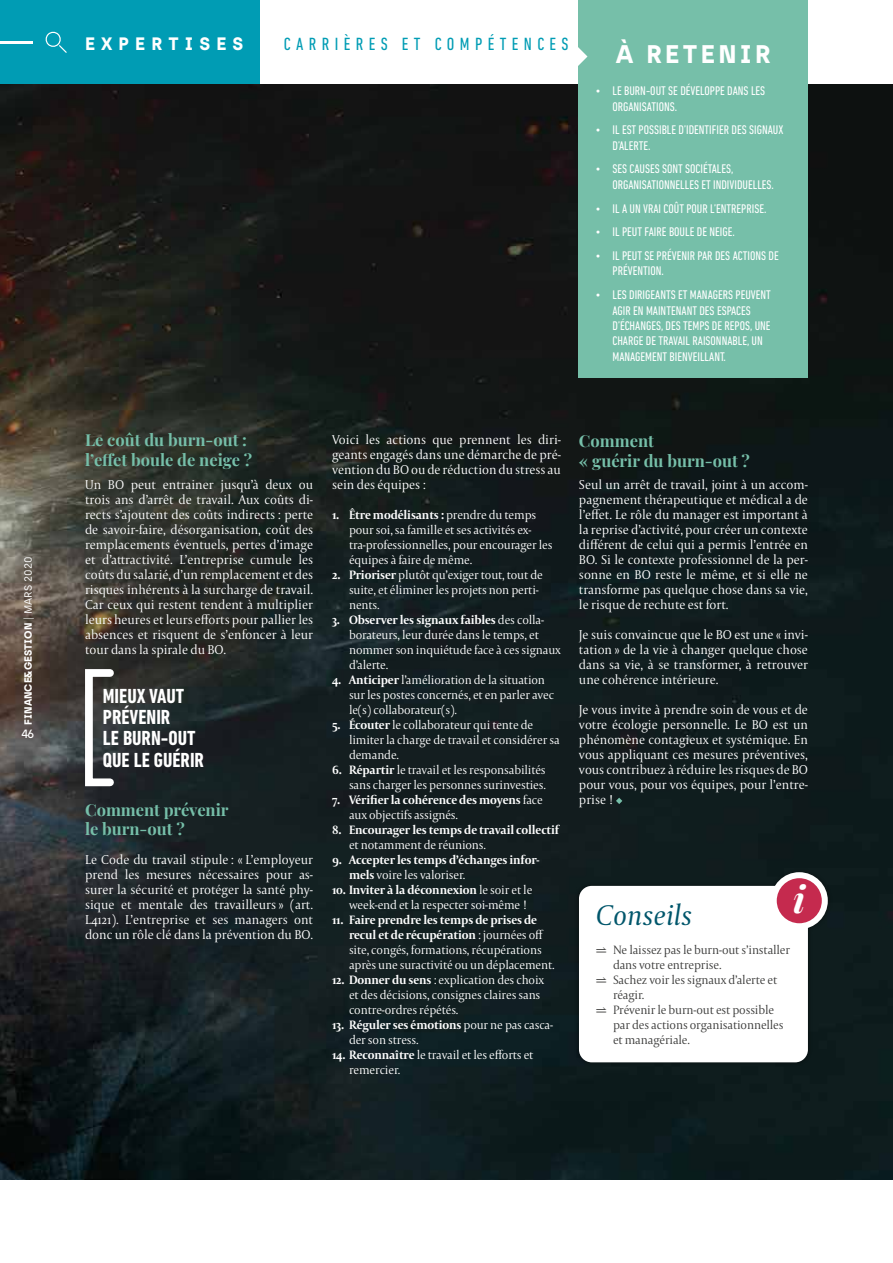
<style>
.page{position:relative;width:893px;height:1263px;background:#fff}
.page>*{position:absolute;margin:0;border:0;box-sizing:border-box;transform-origin:0 0}
.t1{font:italic 700 37.05px "Playfair Display";color:#fff}
.t2{font:italic 30px "Capitolium 2";color:#00566b}
.t3{font:700 25.5px "Archia";letter-spacing:.13em;color:#fff}
.t4{font:700 condensed 20.7px/21.1px "DIN Next LT Pro";color:#fff}
.t5{font:condensed 18px "DIN Next LT Pro";letter-spacing:.3em;color:#009cb4}
.t6{font:700 18px "Archia";letter-spacing:.34em;color:#fff}
.t7{font:700 16.5px/19.8px "Playfair Display";color:#76bfa9}
.t8{font:300 13.5px/15px "Capitolium 2";color:#fff;text-align:justify;scale:.95 1}
.t9{font:300 12.75px/15px "Capitolium 2";letter-spacing:-.01em;color:#fff;scale:.95 1}
.t10{font:condensed 12.75px/15.3px "DIN Next LT Pro";color:#fff}
.t11{font:300 12.75px "Capitolium 2";letter-spacing:-.01em;color:#3c3c3b;scale:.95 1}
.t12{font:700 12.75px/15px "Capitolium 2";letter-spacing:-.01em;color:#fff;scale:.95 1}
.t13{font:500 12px "Archia";color:#fff}
.t14{font:700 10.5px "Archia";color:#fff}
.s1{font-weight:100}
.s2{font-weight:400}
.s3{font-weight:700}
.s4{font-weight:300}
.s5{font-family:"STIX General";font-weight:400}
</style>
<div class="page">
<img style="left:0;top:84px;width:893px;height:1095px">
<svg style="left:616px;top:798px;width:6px;height:6px"></svg>
<div style="left:574px;top:868px;width:258px;height:199px;background:#0f1d1e"></div>
<div style="left:579px;top:886px;width:229px;height:176px;background:#fff;border-radius:13px"></div>
<div style="left:774px;top:875px;width:51px;height:51px;background:#c52a4e;border-radius:50%"></div>
<div style="left:771px;top:872px;width:57px;height:57px;border:6px solid #fff;border-radius:50%"></div>
<div style="left:85px;top:669px;width:29px;height:117px;border:8px solid #fff"></div>
<div style="left:578px;top:0;width:230px;height:377px;background:#76bfa9"></div>
<svg style="left:578px;top:47px;width:9px;height:19px"></svg>
<hr style="left:892px;top:0;width:1px;height:84px;background:#009cb4">
<div style="left:0;top:0;width:259px;height:84px;background:#009cb4"></div>
<hr style="left:0;top:41px;width:32px;height:2px;background:#fff">
<svg style="left:45px;top:31px;width:22px;height:22px"></svg>
<p class="t14" style="left:22px;top:724px;width:169px;rotate:-90deg">FINANCE&amp;GESTION <span class="s1">|</span> <span class="s2">MARS 2020</span></p>
<p class="t13" style="left:21px;top:727px;width:15px">46</p>
<h3 class="t6" style="left:85px;top:32px;width:160px">EXPERTISES</h3>
<h3 class="t5" style="left:284px;top:34px;width:286px">CARRIÈRES ET COMPÉTENCES</h3>
<h3 class="t3" style="left:616px;top:38px;width:156px">À RETENIR</h3>
<p class="t10" style="left:612px;top:83px;width:154px;text-indent:-17px">• LE BURN-OUT SE DÉVELOPPE DANS LES<br>ORGANISATIONS.</p>
<p class="t10" style="left:612px;top:122px;width:172px;text-indent:-17px">• IL EST POSSIBLE D’IDENTIFIER DES SIGNAUX<br>D’ALERTE.</p>
<p class="t10" style="left:612px;top:161px;width:163px;text-indent:-17px">• SES CAUSES SONT SOCIÉTALES,<br>ORGANISATIONNELLES ET INDIVIDUELLES.</p>
<p class="t10" style="left:595px;top:200px;width:172px">• IL A UN VRAI COÛT POUR L’ENTREPRISE.</p>
<p class="t10" style="left:595px;top:224px;width:141px">• IL PEUT FAIRE BOULE DE NEIGE.</p>
<p class="t10" style="left:612px;top:248px;width:168px;text-indent:-17px">• IL PEUT SE PRÉVENIR PAR DES ACTIONS DE<br>PRÉVENTION.</p>
<p class="t10" style="left:612px;top:287px;width:160px;text-indent:-17px">• LES DIRIGEANTS ET MANAGERS PEUVENT<br>AGIR EN MAINTENANT DES ESPACES<br>D’ÉCHANGES, DES TEMPS DE REPOS, UNE<br>CHARGE DE TRAVAIL RAISONNABLE, UN<br>MANAGEMENT BIENVEILLANT.</p>
<p class="t7" style="left:85px;top:430px;width:169px">Le coût du burn-out : l’effet boule de neige ?</p>
<p class="t8" style="left:85px;top:477px;width:242px">Un BO peut entrainer jusqu’à deux ou trois ans d’arrêt de travail. Aux coûts di&shy;rects s’ajoutent des coûts indirects : perte de savoir-faire, désorganisation, coût des remplacements éventuels, pertes d’image et d’attractivité. L’entreprise cumule les coûts du salarié, d’un remplacement et des risques inhérents à la surcharge de travail.<br>Car ceux qui restent tendent à multiplier leurs heures et leurs efforts pour pallier les absences et risquent de s’enfoncer à leur tour dans la spirale du BO.</p>
<h3 class="t4" style="left:103px;top:685px;width:103px">MIEUX VAUT<br>PRÉVENIR<br>LE BURN-OUT<br>QUE LE GUÉRIR</h3>
<p class="t7" style="left:85px;top:799px;width:145px">Comment prévenir le burn-out ?</p>
<p class="t8" style="left:85px;top:852px;width:242px">Le Code du travail stipule : « L’employeur prend les mesures nécessaires pour as&shy;surer la sécurité et protéger la santé phy&shy;sique et mentale des travailleurs » (art.<br>L4121). L’entreprise et ses managers ont donc un rôle clé dans la prévention du BO.</p>
<p class="t8" style="left:332px;top:432px;width:243px">Voici les actions que prennent les diri&shy;geants engagés dans une démarche de pré&shy;vention du BO ou de réduction du stress au sein des équipes :</p>
<p class="t9" style="left:349px;top:507px;width:216px;text-indent:-17px"><span class="s3">1. Être modélisants :</span> prendre du temps pour soi, sa famille et ses activités ex&shy;tra-professionnelles, pour encourager les équipes à faire de même.</p>
<p class="t9" style="left:349px;top:567px;width:205px;text-indent:-17px"><span class="s3">2. Prioriser</span> plutôt qu’exiger tout, tout de suite, et éliminer les projets non perti&shy;nents.</p>
<p class="t9" style="left:349px;top:612px;width:224px;text-indent:-17px"><span class="s3">3. Observer les signaux faibles</span> des colla&shy;borateurs, leur durée dans le temps, et nommer son inquiétude face à ces signaux d’alerte.</p>
<p class="t9" style="left:349px;top:672px;width:217px;text-indent:-17px"><span class="s3">4. Anticiper</span> l’amélioration de la situation sur les postes concernés, et en parler avec le(s) collaborateur(s).</p>
<p class="t9" style="left:349px;top:717px;width:223px;text-indent:-17px"><span class="s3">5. Écouter</span> le collaborateur qui tente de limiter la charge de travail et considérer sa demande.</p>
<p class="t9" style="left:332px;top:762px;width:227px;text-align:right"><span class="s3">6. Répartir</span> le travail et les responsabilités sans charger les personnes surinvesties.</p>
<p class="t12" style="left:349px;top:792px;width:206px;text-indent:-17px">7. Vérifier la cohérence des moyens <span class="s4">face aux objectifs assignés.</span></p>
<p class="t12" style="left:332px;top:822px;width:241px">8. Encourager les temps de travail collectif</p>
<p class="t9" style="left:349px;top:837px;width:146px">et notamment de réunions.</p>
<p class="t12" style="left:349px;top:852px;width:202px;text-indent:-17px">9. Accepter les temps d’échanges infor&shy;mels <span class="s4">voire les valoriser.</span></p>
<p class="t9" style="left:349px;top:882px;width:194px;text-indent:-17px"><span class="s3">10. Inviter à la déconnexion</span> le soir et le week-end et la respecter soi-même !</p>
<p class="t9" style="left:349px;top:912px;width:218px;text-indent:-17px"><span class="s3">11. Faire prendre les temps de prises de recul et de récupération</span> : journées off site, congés, formations, récupérations après une suractivité ou un déplacement.</p>
<p class="t9" style="left:349px;top:972px;width:207px;text-indent:-17px"><span class="s3">12. Donner du sens</span> : explication des choix et des décisions, consignes claires sans contre-ordres répétés.</p>
<p class="t9" style="left:349px;top:1017px;width:216px;text-indent:-17px"><span class="s3">13. Réguler ses émotions</span> pour ne pas casca&shy;der son stress.</p>
<p class="t9" style="left:349px;top:1047px;width:196px;text-indent:-17px"><span class="s3">14. Reconnaître</span> le travail et les efforts et remercier.</p>
<p class="t7" style="left:579px;top:430px;width:173px">Comment<br>« guérir du burn-out ?</p>
<p class="t8" style="left:579px;top:477px;width:243px">Seul un arrêt de travail, joint à un accom&shy;pagnement thérapeutique et médical a de l’effet. Le rôle du manager est important à la reprise d’activité, pour créer un contexte différent de celui qui a permis l’entrée en BO. Si le contexte professionnel de la per&shy;sonne en BO reste le même, et si elle ne transforme pas quelque chose dans sa vie, le risque de rechute est fort.</p>
<p class="t8" style="left:579px;top:627px;width:243px">Je suis convaincue que le BO est une « invi&shy;tation » de la vie à changer quelque chose dans sa vie, à se transformer, à retrouver une cohérence intérieure.</p>
<p class="t8" style="left:579px;top:702px;width:243px">Je vous invite à prendre soin de vous et de votre écologie personnelle. Le BO est un phénomène contagieux et systémique. En vous appliquant ces mesures préventives, vous contribuez à réduire les risques de BO pour vous, pour vos équipes, pour l’entre&shy;prise !</p>
<h1 class="t1" style="left:793px;top:873px;width:13px">i</h1>
<h2 class="t2" style="left:596px;top:895px;width:98px">Conseils</h2>
<p class="t11" style="left:596px;top:941px;width:206px"><span class="s5">⥬</span> Ne laissez pas le burn-out s’installer</p>
<p class="t11" style="left:613px;top:956px;width:116px">dans votre entreprise.</p>
<p class="t11" style="left:596px;top:971px;width:192px"><span class="s5">⥬</span> Sachez voir les signaux d’alerte et</p>
<p class="t11" style="left:613px;top:986px;width:35px">réagir.</p>
<p class="t11" style="left:596px;top:1001px;width:189px"><span class="s5">⥬</span> Prévenir le burn-out est possible</p>
<p class="t11" style="left:613px;top:1016px;width:181px">par des actions organisationnelles</p>
<p class="t11" style="left:613px;top:1031px;width:83px">et managériale.</p>
</div>
